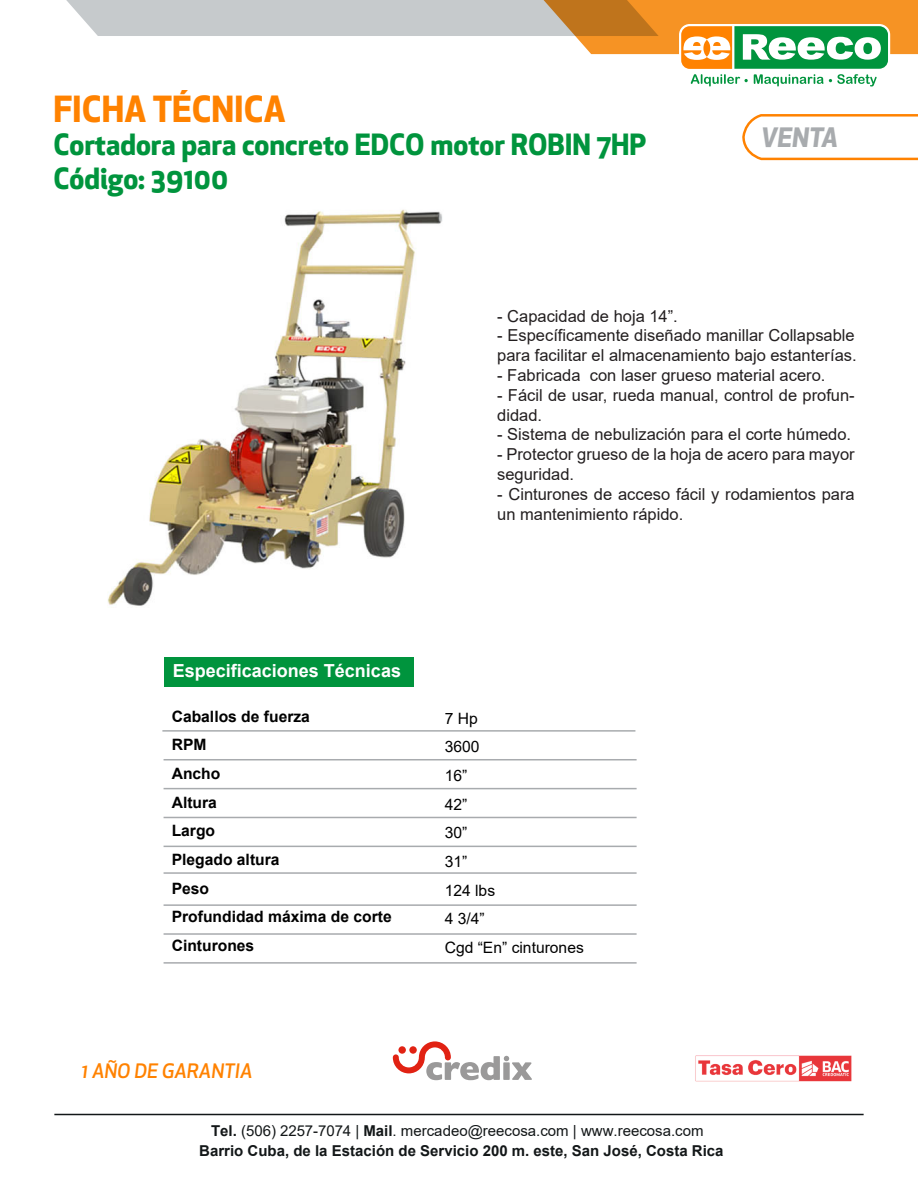
<style>
.page{position:relative;width:918px;height:1188px;background:#fff}
.page>*{position:absolute;margin:0;border:0;box-sizing:border-box;transform-origin:0 0}
.t1{font:700 35.1px "Apex New";color:#ff8200}
.t2{font:700 28.65px/34.3px "Apex New";color:#00943d}
.t3{font:italic 700 26.1px "Apex New";color:#a8abae}
.t4{font:italic 500 19.5px "Apex New";color:#ff8200}
.t5{font:700 18px "Arial";color:#fff}
.t6{font:16.5px/19.8px "Arial";color:#231f20}
.t7{font:700 15.6px/28.7px "Arial";color:#000}
.t8{font:15.6px/28.7px "Arial";color:#000}
.t9{font:700 15px/19.8px "Arial";color:#131718;text-align:center}
.s1{font-weight:400}
</style>
<div class="page">
<svg style="left:66px;top:0;width:852px;height:87px"></svg>
<hr style="left:54px;top:1114px;width:810px;height:1px;background:#131718">
<hr style="left:164px;top:759px;width:473px;height:1px;background:#a8abae">
<hr style="left:164px;top:788px;width:473px;height:1px;background:#a8abae">
<hr style="left:164px;top:817px;width:473px;height:1px;background:#a8abae">
<hr style="left:164px;top:846px;width:473px;height:1px;background:#a8abae">
<hr style="left:164px;top:872px;width:473px;height:2px;background:#a8abae">
<hr style="left:164px;top:904px;width:473px;height:2px;background:#a8abae">
<hr style="left:164px;top:933px;width:473px;height:2px;background:#a8abae">
<hr style="left:164px;top:962px;width:473px;height:2px;background:#a8abae">
<hr style="left:162px;top:730px;width:473px;height:2px;background:#a8abae">
<div style="left:164px;top:657px;width:250px;height:30px;background:#00943d"></div>
<svg style="left:742px;top:114px;width:176px;height:47px"></svg>
<img style="left:695px;top:1055px;width:157px;height:27px">
<svg style="left:393px;top:1041px;width:139px;height:39px"></svg>
<img style="left:108px;top:209px;width:335px;height:397px">
<h1 class="t1" style="left:53px;top:84px;width:234px">FICHA TÉCNICA</h1>
<h2 class="t2" style="left:53px;top:126px;width:594px">Cortadora para concreto EDCO motor ROBIN 7HP<br>Código: 39100</h2>
<h3 class="t3" style="left:761px;top:118px;width:79px">VENTA</h3>
<p class="t5" style="left:173px;top:658px;width:230px">Especificaciones Técnicas</p>
<p class="t6" style="left:497px;top:306px;width:182px">- Capacidad de hoja 14”.</p>
<p class="t6" style="left:497px;top:326px;width:361px">- Específicamente diseñado manillar Collapsable para facilitar el almacenamiento bajo estanterías.</p>
<p class="t6" style="left:497px;top:365px;width:330px">- Fabricada con laser grueso material acero.</p>
<p class="t6" style="left:497px;top:385px;width:359px">- Fácil de usar, rueda manual, control de profun&shy;didad.</p>
<p class="t6" style="left:497px;top:425px;width:355px">- Sistema de nebulización para el corte húmedo.</p>
<p class="t6" style="left:497px;top:444px;width:359px">- Protector grueso de la hoja de acero para mayor seguridad.</p>
<p class="t6" style="left:497px;top:484px;width:359px">- Cinturones de acceso fácil y rodamientos para un mantenimiento rápido.</p>
<p class="t7" style="left:172px;top:702px;width:222px">Caballos de fuerza<br>RPM<br>Ancho<br>Altura<br>Largo<br>Plegado altura<br>Peso<br>Profundidad máxima de corte<br>Cinturones</p>
<p class="t8" style="left:445px;top:704px;width:141px">7 Hp<br>3600<br>16”<br>42”<br>30”<br>31”<br>124 lbs<br>4 3/4”<br>Cgd “En” cinturones</p>
<p class="t4" style="left:81px;top:1058px;width:173px">1 AÑO DE GARANTIA</p>
<p class="t9" style="left:199px;top:1121px;width:526px">Tel. <span class="s1">(506) 2257-7074 |</span> Mail<span class="s1">. mercadeo@reecosa.com | www.reecosa.com<br></span>Barrio Cuba, de la Estación de Servicio 200 m. este, San José, Costa Rica</p>
</div>
